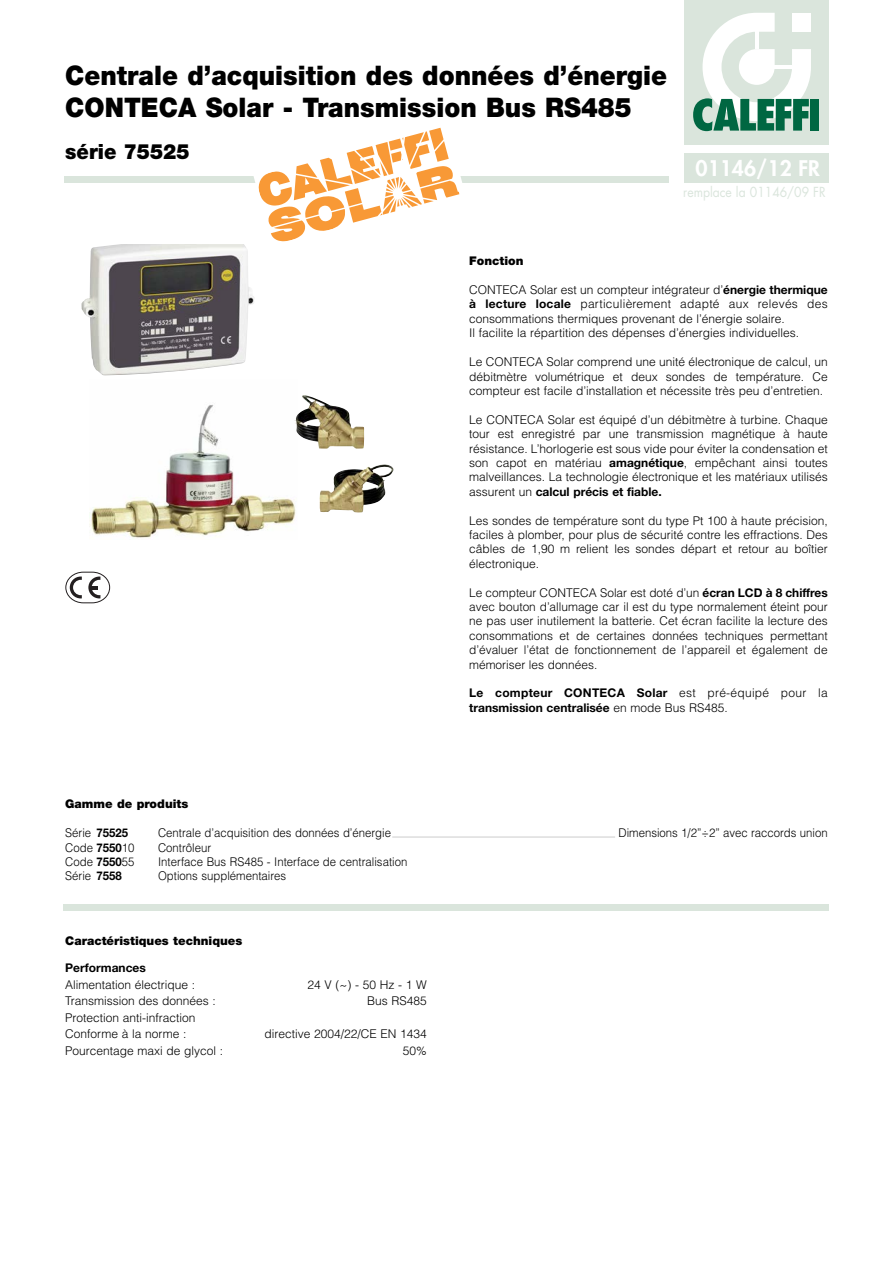
<style>
.page{position:relative;width:893px;height:1263px;background:#fff}
.page>*{position:absolute;margin:0;border:0;box-sizing:border-box;transform-origin:0 0}
.t1{font:900 27px/32.4px "Helvetica Neue";color:#000;scale:.94 1}
.t2{font:800 21px "Futura";color:#fff}
.t3{font:900 21px "Helvetica Neue";color:#000;scale:.94 1}
.t4{font:13.5px "Futura";color:#dae5dc;scale:.9 1}
.t5{font:300 12px/14.4px "Helvetica";color:#000;text-align:justify}
.t6{font:300 12px "Helvetica";color:#000;scale:.95 1}
.t7{font:700 12px/14.4px "Helvetica Neue";color:#000}
.t8{font:900 12px "Helvetica Neue";color:#000}
.t9{font:300 12px "Helvetica";letter-spacing:.155em;color:#000}
.s1{font-family:"Helvetica Neue";font-weight:700}
.s2{font-family:"Helvetica";font-weight:300}
</style>
<div class="page">
<div style="left:685px;top:0;width:144px;height:145px;background:#dae5dc"></div>
<svg style="left:693px;top:13px;width:118px;height:118px"></svg>
<div style="left:810px;top:99px;width:9px;height:32px;background:#006742"></div>
<div style="left:685px;top:153px;width:144px;height:30px;background:#dae5dc"></div>
<div style="left:64px;top:904px;width:765px;height:7px;background:#dae5dc"></div>
<img style="left:89px;top:404px;width:207px;height:134px">
<img style="left:320px;top:464px;width:73px;height:48px">
<img style="left:294px;top:395px;width:70px;height:54px">
<hr style="left:392px;top:837px;width:223px;height:1px;background:#ccc">
<img style="left:81px;top:244px;width:173px;height:131px">
<svg style="left:65px;top:572px;width:45px;height:31px"></svg>
<div style="left:64px;top:176px;width:605px;height:7px;background:#dae5dc"></div>
<svg style="left:253px;top:127px;width:209px;height:122px"></svg>
<h1 class="t1" style="left:65px;top:61px;width:642px">Centrale d’acquisition des données d’énergie<br>CONTECA Solar - Transmission Bus RS485</h1>
<h2 class="t3" style="left:65px;top:144px;width:134px">série 75525</h2>
<h2 class="t2" style="left:695px;top:158px;width:126px">01146/12 FR</h2>
<p class="t4" style="left:683px;top:186px;width:160px">remplace la 01146/09 FR</p>
<p class="t8" style="left:469px;top:257px;width:56px">Fonction</p>
<p class="t5" style="left:469px;top:283px;width:360px;text-align:left">CONTECA Solar est un compteur intégrateur d’<span class="s1">énergie thermique à lecture locale</span> particulièrement adapté aux relevés des consommations thermiques provenant de l’énergie solaire.<br>Il facilite la répartition des dépenses d’énergies individuelles.</p>
<p class="t5" style="left:469px;top:355px;width:360px">Le CONTECA Solar comprend une unité électronique de calcul, un débitmètre volumétrique et deux sondes de température. Ce compteur est facile d’installation et nécessite très peu d’entretien.</p>
<p class="t5" style="left:469px;top:412px;width:360px">Le CONTECA Solar est équipé d’un débitmètre à turbine. Chaque tour est enregistré par une transmission magnétique à haute résistance. L’horlogerie est sous vide pour éviter la condensation et son capot en matériau <span class="s1">amagnétique</span>, empêchant ainsi toutes malveillances. La technologie électronique et les matériaux utilisés</p>
<p class="t7" style="left:469px;top:485px;width:194px"><span class="s2">assurent un</span> calcul précis et fiable.</p>
<p class="t5" style="left:469px;top:513px;width:360px">Les sondes de température sont du type Pt 100 à haute précision, faciles à plomber, pour plus de sécurité contre les effractions. Des câbles de 1,90 m relient les sondes départ et retour au boîtier électronique.</p>
<p class="t5" style="left:469px;top:585px;width:360px">Le compteur CONTECA Solar est doté d’un <span class="s1">écran LCD à 8 chiffres </span>avec bouton d’allumage car il est du type normalement éteint pour ne pas user inutilement la batterie. Cet écran facilite la lecture des consommations et de certaines données techniques permettant d’évaluer l’état de fonctionnement de l’appareil et également de mémoriser les données.</p>
<p class="t7" style="left:469px;top:687px;width:360px">Le compteur CONTECA Solar <span class="s2">est pré-équipé pour la </span>transmission centralisée <span class="s2">en mode Bus RS485.</span></p>
<p class="t8" style="left:65px;top:800px;width:125px">Gamme de produits</p>
<p class="t6" style="left:65px;top:826px;width:68px">Série <span class="s1">75525</span></p>
<p class="t6" style="left:158px;top:826px;width:247px">Centrale d’acquisition des données d’énergie</p>
<p class="t6" style="left:618px;top:826px;width:222px">Dimensions 1/2”÷2” avec raccords union</p>
<p class="t6" style="left:65px;top:840px;width:74px">Code <span class="s1">7550</span>10</p>
<p class="t6" style="left:158px;top:840px;width:58px">Contrôleur</p>
<p class="t6" style="left:65px;top:855px;width:74px">Code <span class="s1">7550</span>55</p>
<p class="t6" style="left:158px;top:855px;width:264px">Interface Bus RS485 - Interface de centralisation</p>
<p class="t6" style="left:65px;top:869px;width:61px">Série <span class="s1">7558</span></p>
<p class="t6" style="left:158px;top:869px;width:136px">Options supplémentaires</p>
<p class="t8" style="left:65px;top:936px;width:179px">Caractéristiques techniques</p>
<p class="t7" style="left:65px;top:962px;width:82px">Performances</p>
<p class="t5" style="left:65px;top:977px;width:132px">Alimentation électrique :</p>
<p class="t9" style="left:307px;top:977px;width:121px">24V(~)-50Hz-1W</p>
<p class="t5" style="left:65px;top:994px;width:152px">Transmission des données :</p>
<p class="t5" style="left:367px;top:994px;width:61px">Bus RS485</p>
<p class="t5" style="left:65px;top:1009px;width:132px;line-height:16.5px">Protection anti-infraction<br>Conforme à la norme :</p>
<p class="t5" style="left:265px;top:1027px;width:164px">directive 2004/22/CE EN 1434</p>
<p class="t5" style="left:65px;top:1043px;width:159px">Pourcentage maxi de glycol :</p>
<p class="t5" style="left:403px;top:1043px;width:26px">50%</p>
</div>
